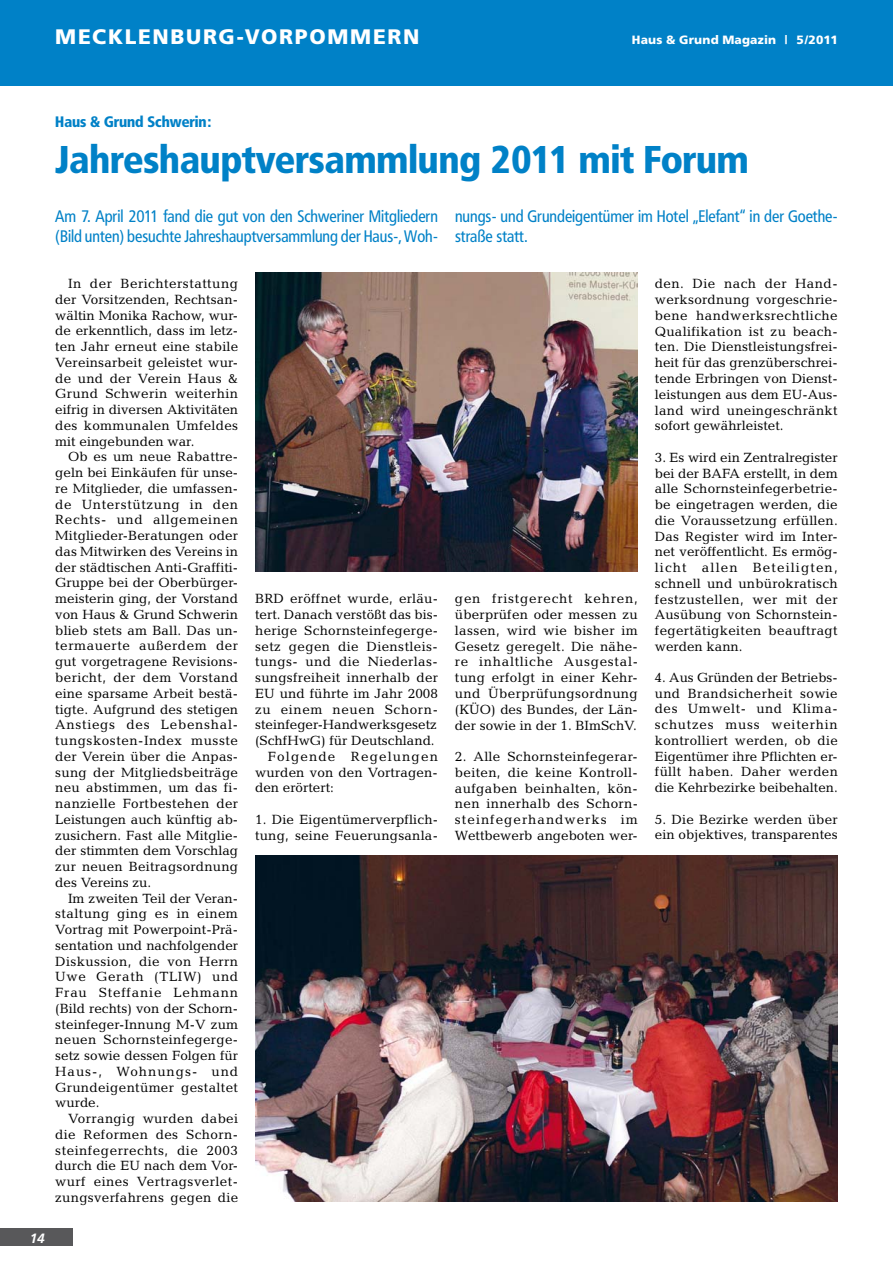
<style>
.page{position:relative;width:893px;height:1263px;background:#fff}
.page>*{position:absolute;margin:0;border:0;box-sizing:border-box;transform-origin:0 0}
.t1{font:900 38.25px "Frutiger Condensed BQ";color:#0081c7}
.t2{font:900 21px "Frutiger";letter-spacing:.08em;color:#fff}
.t3{font:16.5px/19.5px "Frutiger Condensed BQ";color:#0081c7}
.t4{font:900 15px "Frutiger Condensed BQ";color:#0081c7}
.t5{font:13.5px/15.8px "Candida";letter-spacing:.015em;color:#000;text-align:justify}
.t6{font:13.5px "Candida";letter-spacing:.045em;color:#000}
.t7{font:13.5px "Candida";letter-spacing:.085em;color:#000}
.t8{font:italic 700 13.5px "Frutiger";color:#fff}
.t9{font:900 12px "Frutiger";letter-spacing:.015em;color:#fff}
</style>
<div class="page">
<div style="left:0;top:1229px;width:72px;height:17px;background:#58585a"></div>
<div style="left:0;top:0;width:893px;height:85px;background:#0081c7"></div>
<img style="left:255px;top:272px;width:383px;height:300px">
<img style="left:255px;top:855px;width:583px;height:347px">
<h2 class="t2" style="left:55px;top:24px;width:366px">MECKLENBURG-VORPOMMERN</h2>
<p class="t9" style="left:632px;top:33px;width:207px">HAUS &amp; GRUND MAGAZIN | 5/2011</p>
<p class="t4" style="left:55px;top:112px;width:157px">Haus &amp; Grund Schwerin:</p>
<h1 class="t1" style="left:55px;top:136px;width:695px">Jahreshauptversammlung 2011 mit Forum</h1>
<p class="t3" style="left:55px;top:207px;width:384px">Am 7. April 2011 fand die gut von den Schweriner Mitgliedern (Bild unten) besuchte Jahreshauptversammlung der Haus-, Woh-</p>
<p class="t3" style="left:455px;top:207px;width:384px">nungs- und Grundeigentümer im Hotel „Elefant“ in der Goethe&shy;straße statt.</p>
<p class="t5" style="left:55px;top:276px;width:184px;text-indent:13px">In der Berichterstattung der Vorsitzenden, Rechtsan&shy;wältin Monika Rachow, wur&shy;de erkenntlich, dass im letz&shy;ten Jahr erneut eine stabile Vereinsarbeit geleistet wur&shy;de und der Verein Haus &amp; Grund Schwerin weiterhin eifrig in diversen Aktivitäten des kommunalen Umfeldes mit eingebunden war.</p>
<p class="t5" style="left:55px;top:449px;width:184px;text-indent:13px">Ob es um neue Rabattre&shy;geln bei Einkäufen für unse&shy;re Mitglieder, die umfassen&shy;de Unterstützung in den Rechts- und allgemeinen Mitglieder-Beratungen oder das Mitwirken des Vereins in der städtischen Anti-Graffiti-Gruppe bei der Oberbürger&shy;meisterin ging, der Vorstand von Haus &amp; Grund Schwerin blieb stets am Ball. Das un&shy;termauerte außerdem der gut vorgetragene Revisions&shy;bericht, der dem Vorstand eine sparsame Arbeit bestä&shy;tigte. Aufgrund des stetigen Anstiegs des Lebenshal&shy;tungskosten-Index musste der Verein über die Anpas&shy;sung der Mitgliedsbeiträge neu abstimmen, um das fi&shy;nanzielle Fortbestehen der Leistungen auch künftig ab&shy;zusichern. Fast alle Mitglie&shy;der stimmten dem Vorschlag zur neuen Beitragsordnung des Vereins zu.</p>
<p class="t5" style="left:55px;top:890px;width:184px;text-indent:13px">Im zweiten Teil der Veran&shy;staltung ging es in einem Vortrag mit Powerpoint-Prä&shy;sentation und nachfolgender Diskussion, die von Herrn Uwe Gerath (TLIW) und Frau Steffanie Lehmann (Bild rechts) von der Schorn&shy;steinfeger-Innung M-V zum neuen Schornsteinfegerge&shy;setz sowie dessen Folgen für Haus-, Wohnungs- und Grundeigentümer gestaltet wurde.</p>
<p class="t5" style="left:55px;top:1111px;width:184px;text-indent:13px">Vorrangig wurden dabei die Reformen des Schorn&shy;steinfegerrechts, die 2003 durch die EU nach dem Vor&shy;wurf eines Vertragsverlet&shy;zungsverfahrens gegen die</p>
<p class="t8" style="left:30px;top:1230px;width:17px">14</p>
<p class="t5" style="left:255px;top:591px;width:184px">BRD eröffnet wurde, erläu-</p>
<p class="t5" style="left:255px;top:607px;width:184px">tert. Danach verstößt das bis-</p>
<p class="t5" style="left:255px;top:622px;width:184px">herige Schornsteinfegerge-</p>
<p class="t5" style="left:255px;top:638px;width:184px">setz gegen die Dienstleis-</p>
<p class="t5" style="left:255px;top:654px;width:184px">tungs- und die Niederlas-</p>
<p class="t5" style="left:255px;top:670px;width:184px">sungsfreiheit innerhalb der</p>
<p class="t5" style="left:255px;top:685px;width:184px">EU und führte im Jahr 2008</p>
<p class="t6" style="left:255px;top:701px;width:184px">zu einem neuen Schorn-</p>
<p class="t5" style="left:255px;top:717px;width:183px">steinfeger-Handwerksgesetz</p>
<p class="t5" style="left:255px;top:733px;width:181px">(SchfHwG) für Deutschland.</p>
<p class="t7" style="left:268px;top:749px;width:172px">Folgende Regelungen</p>
<p class="t5" style="left:255px;top:764px;width:184px">wurden von den Vortragen-</p>
<p class="t5" style="left:255px;top:780px;width:80px">den erörtert:</p>
<p class="t5" style="left:255px;top:811px;width:184px">1. Die Eigentümerverpflich&shy;tung, seine Feuerungsanla-</p>
<p class="t5" style="left:455px;top:591px;width:184px">gen fristgerecht kehren, überprüfen oder messen zu lassen, wird wie bisher im Gesetz geregelt. Die nähe&shy;re inhaltliche Ausgestal&shy;tung erfolgt in einer Kehr&shy;und Überprüfungsordnung (KÜO) des Bundes, der Län&shy;der sowie in der 1. BImSchV.</p>
<p class="t5" style="left:455px;top:748px;width:184px">2. Alle Schornsteinfegerar&shy;beiten, die keine Kontroll&shy;aufgaben beinhalten, kön&shy;nen innerhalb des Schorn&shy;steinfegerhandwerks im Wettbewerb angeboten wer-</p>
<p class="t5" style="left:655px;top:276px;width:184px">den. Die nach der Hand&shy;werksordnung vorgeschrie&shy;bene handwerksrechtliche Qualifikation ist zu beach&shy;ten. Die Dienstleistungsfrei&shy;heit für das grenzüberschrei&shy;tende Erbringen von Dienst&shy;leistungen aus dem EU-Aus&shy;land wird uneingeschränkt sofort gewährleistet.</p>
<p class="t5" style="left:655px;top:449px;width:184px">3. Es wird ein Zentralregister bei der BAFA erstellt, in dem alle Schornsteinfegerbetrie&shy;be eingetragen werden, die die Voraussetzung erfüllen.<br>Das Register wird im Inter&shy;net veröffentlicht. Es ermög&shy;licht allen Beteiligten, schnell und unbürokratisch festzustellen, wer mit der Ausübung von Schornstein&shy;fegertätigkeiten beauftragt werden kann.</p>
<p class="t5" style="left:655px;top:669px;width:184px">4. Aus Gründen der Betriebs&shy;und Brandsicherheit sowie des Umwelt- und Klima&shy;schutzes muss weiterhin kontrolliert werden, ob die Eigentümer ihre Pflichten er&shy;füllt haben. Daher werden die Kehrbezirke beibehalten.</p>
<p class="t5" style="left:655px;top:811px;width:184px">5. Die Bezirke werden über ein objektives, transparentes</p>
</div>
